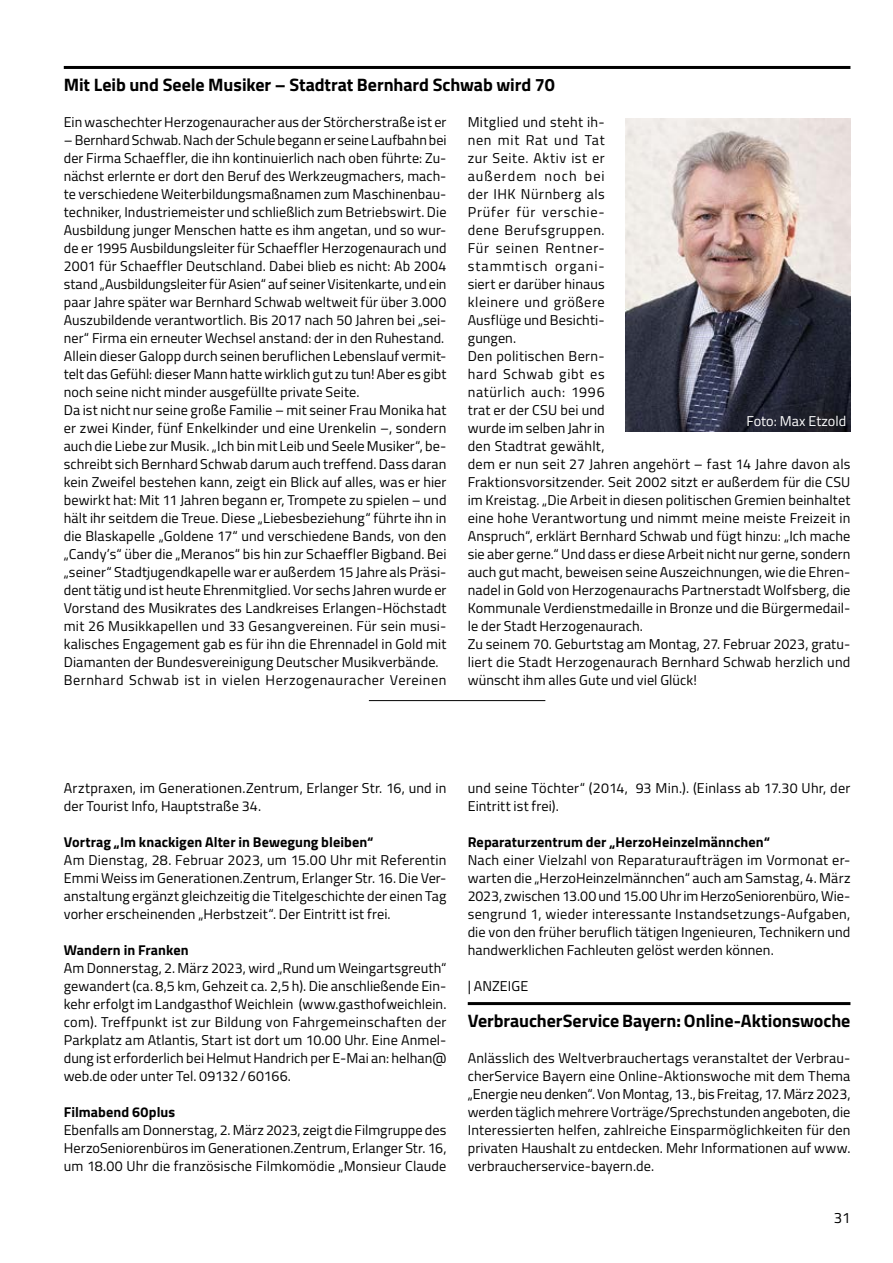
<style>
.page{position:relative;width:893px;height:1263px;background:#fff}
.page>*{position:absolute;margin:0;border:0;box-sizing:border-box;transform-origin:0 0}
.t1{font:700 18px "Titillium";letter-spacing:-.005em;color:#000}
.t2{font:15px "Titillium";color:#000}
.t3{font:14.25px/18px "Titillium";letter-spacing:.01em;color:#000;text-align:justify}
.t4{font:700 14.25px "Titillium";letter-spacing:.005em;color:#000}
.t5{font:14.25px "Titillium";color:#fff}
</style>
<div class="page">
<hr style="left:64px;top:66px;width:786px;height:3px;background:#000">
<img style="left:626px;top:118px;width:224px;height:313px">
<hr style="left:369px;top:700px;width:176px;height:1px;background:#000">
<hr style="left:468px;top:1002px;width:382px;height:3px;background:#000">
<p class="t1" style="left:64px;top:71px;width:493px">Mit Leib und Seele Musiker – Stadtrat Bernhard Schwab wird 70</p>
<p class="t3" style="left:64px;top:113px;width:384px">Ein waschechter Herzogenauracher aus der Störcherstraße ist er</p>
<p class="t3" style="left:64px;top:131px;width:384px;text-align:left">– Bernhard Schwab. Nach der Schule begann er seine Laufbahn bei der Firma Schaeffler, die ihn kontinuierlich nach oben führte: Zu&shy;nächst erlernte er dort den Beruf des Werkzeugmachers, mach&shy;te verschiedene Weiterbildungsmaßnamen zum Maschinenbau&shy;techniker, Industriemeister und schließlich zum Betriebswirt. Die Ausbildung junger Menschen hatte es ihm angetan, und so wur&shy;de er 1995 Ausbildungsleiter für Schaeffler Herzogenaurach und 2001 für Schaeffler Deutschland. Dabei blieb es nicht: Ab 2004 stand „Ausbildungsleiter für Asien“ auf seiner Visitenkarte, und ein paar Jahre später war Bernhard Schwab weltweit für über 3.000<br>Auszubildende verantwortlich. Bis 2017 nach 50 Jahren bei „sei&shy;ner“ Firma ein erneuter Wechsel anstand: der in den Ruhestand.<br>Allein dieser Galopp durch seinen beruflichen Lebenslauf vermit&shy;telt das Gefühl: dieser Mann hatte wirklich gut zu tun! Aber es gibt noch seine nicht minder ausgefüllte private Seite.<br>Da ist nicht nur seine große Familie – mit seiner Frau Monika hat er zwei Kinder, fünf Enkelkinder und eine Urenkelin –, sondern auch die Liebe zur Musik. „Ich bin mit Leib und Seele Musiker“, be&shy;schreibt sich Bernhard Schwab darum auch treffend. Dass daran kein Zweifel bestehen kann, zeigt ein Blick auf alles, was er hier bewirkt hat: Mit 11 Jahren begann er, Trompete zu spielen – und hält ihr seitdem die Treue. Diese „Liebesbeziehung“ führte ihn in die Blaskapelle „Goldene 17“ und verschiedene Bands, von den „Candy’s“ über die „Meranos“ bis hin zur Schaeffler Bigband. Bei „seiner“ Stadtjugendkapelle war er außerdem 15 Jahre als Präsi&shy;dent tätig und ist heute Ehrenmitglied. Vor sechs Jahren wurde er Vorstand des Musikrates des Landkreises Erlangen-Höchstadt mit 26 Musikkapellen und 33 Gesangvereinen. Für sein musi&shy;kalisches Engagement gab es für ihn die Ehrennadel in Gold mit Diamanten der Bundesvereinigung Deutscher Musikverbände.<br>Bernhard Schwab ist in vielen Herzogenauracher Vereinen</p>
<p class="t3" style="left:468px;top:113px;width:384px;text-align:left">Mitglied und steht ih-<br>nen mit Rat und Tat<br>zur Seite. Aktiv ist er<br>außerdem noch bei<br>der IHK Nürnberg als<br>Prüfer für verschie-<br>dene Berufsgruppen.<br>Für seinen Rentner-<br>stammtisch organi-<br>siert er darüber hinaus<br>kleinere und größere<br>Ausflüge und Besichti-<br>gungen.<br>Den politischen Bern-<br>hard Schwab gibt es<br>natürlich auch: 1996<br>trat er der CSU bei und<br>wurde im selben Jahr in<br>den Stadtrat gewählt,<br>dem er nun seit 27 Jahren angehört – fast 14 Jahre davon als Fraktionsvorsitzender. Seit 2002 sitzt er außerdem für die CSU im Kreistag. „Die Arbeit in diesen politischen Gremien beinhaltet eine hohe Verantwortung und nimmt meine meiste Freizeit in Anspruch“, erklärt Bernhard Schwab und fügt hinzu: „Ich mache sie aber gerne.“ Und dass er diese Arbeit nicht nur gerne, sondern auch gut macht, beweisen seine Auszeichnungen, wie die Ehren&shy;nadel in Gold von Herzogenaurachs Partnerstadt Wolfsberg, die Kommunale Verdienstmedaille in Bronze und die Bürgermedail&shy;le der Stadt Herzogenaurach.<br>Zu seinem 70. Geburtstag am Montag, 27. Februar 2023, gratu&shy;liert die Stadt Herzogenaurach Bernhard Schwab herzlich und wünscht ihm alles Gute und viel Glück!</p>
<p class="t5" style="left:746px;top:411px;width:101px">Foto: Max Etzold</p>
<p class="t3" style="left:64px;top:779px;width:384px">Arztpraxen, im Generationen.Zentrum, Erlanger Str. 16, und in der Tourist Info, Hauptstraße 34.</p>
<p class="t4" style="left:64px;top:831px;width:311px">Vortrag „Im knackigen Alter in Bewegung bleiben“</p>
<p class="t3" style="left:64px;top:851px;width:384px">Am Dienstag, 28. Februar 2023, um 15.00 Uhr mit Referentin Emmi Weiss im Generationen.Zentrum, Erlanger Str. 16. Die Ver&shy;anstaltung ergänzt gleichzeitig die Titelgeschichte der einen Tag vorher erscheinenden „Herbstzeit“. Der Eintritt ist frei.</p>
<p class="t4" style="left:64px;top:939px;width:126px">Wandern in Franken</p>
<p class="t3" style="left:64px;top:959px;width:384px">Am Donnerstag, 2. März 2023, wird „Rund um Weingartsgreuth“ gewandert (ca. 8,5 km, Gehzeit ca. 2,5 h). Die anschließende Ein&shy;kehr erfolgt im Landgasthof Weichlein (www.gasthofweichlein. com). Treffpunkt ist zur Bildung von Fahrgemeinschaften der Parkplatz am Atlantis, Start ist dort um 10.00 Uhr. Eine Anmel&shy;dung ist erforderlich bei Helmut Handrich per E-Mai an: helhan@ web.de oder unter Tel. 09132/60166.</p>
<p class="t4" style="left:64px;top:1101px;width:113px">Filmabend 60plus</p>
<p class="t3" style="left:64px;top:1121px;width:384px">Ebenfalls am Donnerstag, 2. März 2023, zeigt die Filmgruppe des HerzoSeniorenbüros im Generationen.Zentrum, Erlanger Str. 16, um 18.00 Uhr die französische Filmkomödie „Monsieur Claude</p>
<p class="t3" style="left:468px;top:779px;width:384px">und seine Töchter“ (2014, 93 Min.). (Einlass ab 17.30 Uhr, der<br>Eintritt ist frei).</p>
<p class="t4" style="left:468px;top:831px;width:304px">Reparaturzentrum der „HerzoHeinzelmännchen“</p>
<p class="t3" style="left:468px;top:851px;width:384px">Nach einer Vielzahl von Reparaturaufträgen im Vormonat er&shy;warten die „HerzoHeinzelmännchen“ auch am Samstag, 4. März 2023, zwischen 13.00 und 15.00 Uhr im HerzoSeniorenbüro, Wie&shy;sengrund 1, wieder interessante Instandsetzungs-Aufgaben, die von den früher beruflich tätigen Ingenieuren, Technikern und handwerklichen Fachleuten gelöst werden können.</p>
<p class="t3" style="left:468px;top:977px;width:62px">| ANZEIGE</p>
<p class="t1" style="left:468px;top:1007px;width:384px">VerbraucherService Bayern: Online-Aktionswoche</p>
<p class="t3" style="left:468px;top:1049px;width:384px">Anlässlich des Weltverbrauchertags veranstaltet der Verbrau&shy;cherService Bayern eine Online-Aktionswoche mit dem Thema „Energie neu denken“. Von Montag, 13., bis Freitag, 17. März 2023, werden täglich mehrere Vorträge/Sprechstunden angeboten, die Interessierten helfen, zahlreiche Einsparmöglichkeiten für den privaten Haushalt zu entdecken. Mehr Informationen auf www. verbraucherservice-bayern.de.</p>
<p class="t2" style="left:834px;top:1206px;width:18px">31</p>
</div>
